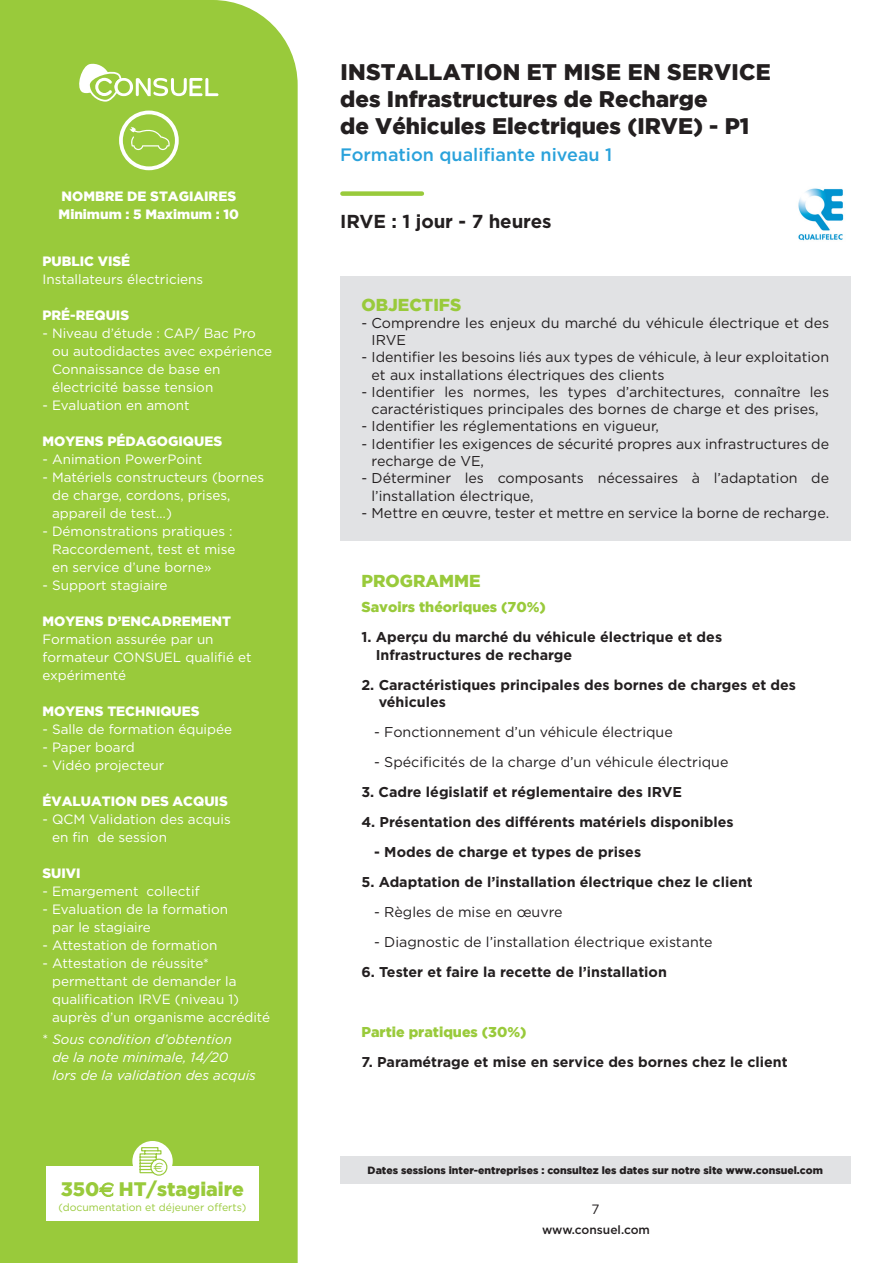
<style>
.page{position:relative;width:893px;height:1263px;background:#fff}
.page>*{position:absolute;margin:0;border:0;box-sizing:border-box;transform-origin:0 0}
.t1{font:900 22.5px/27px "Gotham";color:#231f20}
.t2{font:900 19.5px "Gotham";color:#99ca3b}
.t3{font:700 18.75px "Gotham";letter-spacing:-.005em;color:#231f20}
.t4{font:500 18px "Gotham";color:#2aa2db}
.t5{font:900 17.25px "Gotham";color:#99ca3b}
.t6{font:14.25px/17.2px "Gotham";color:#231f20}
.t7{font:700 14.25px/17.2px "Gotham";color:#231f20}
.t8{font:900 14.25px "Gotham";color:#99ca3b}
.t9{font:13.5px/18px "Gotham";color:#fff}
.t10{font:900 13.5px/18px "Gotham";color:#fff}
.t11{font:italic 13.5px/18px "Gotham";color:#fff}
.t12{font:13.5px "Gotham";color:#231f20}
.t13{font:13.5px "Euro Sans";color:#99ca3b}
.t14{font:500 12px "Gotham";color:#231f20}
.t15{font:900 10.5px "Gotham";color:#231f20}
.t16{font:10.5px "Gotham";color:#99ca3b}
.s1{font-style:normal}
</style>
<div class="page">
<img style="left:798px;top:188px;width:46px;height:53px">
<div style="left:0;top:0;width:298px;height:1263px;background:#99ca3b"></div>
<div style="left:340px;top:1157px;width:510px;height:27px;background:#e1e2e4"></div>
<div style="left:340px;top:276px;width:510px;height:265px;background:#e1e2e4"></div>
<div style="left:342px;top:191px;width:80px;height:5px;background:#99ca3b"></div>
<svg style="left:121px;top:112px;width:56px;height:56px"></svg>
<div style="left:119px;top:111px;width:60px;height:59px;border:4px solid #fff;border-radius:50%"></div>
<svg style="left:130px;top:127px;width:40px;height:23px"></svg>
<svg style="left:75px;top:63px;width:143px;height:40px"></svg>
<hr style="left:0;top:0;width:202px;height:1px;background:#99ca3b">
<div style="left:46px;top:1166px;width:213px;height:54px;background:#fff"></div>
<div style="left:132px;top:1141px;width:41px;height:40px;background:#fff;border-radius:50%"></div>
<svg style="left:139px;top:1146px;width:29px;height:30px"></svg>
<svg style="left:99px;top:1182px;width:15px;height:15px"></svg>
<p class="t10" style="left:59px;top:187px;width:182px">NOMBRE DE STAGIAIRES<br>Minimum : 5 Maximum : 10</p>
<p class="t10" style="left:43px;top:252px;width:89px">PUBLIC VISÉ</p>
<p class="t9" style="left:43px;top:270px;width:162px">Installateurs électriciens</p>
<p class="t10" style="left:43px;top:306px;width:88px">PRÉ-REQUIS</p>
<p class="t9" style="left:52px;top:324px;width:222px;text-indent:-10px">- Niveau d’étude : CAP/ Bac Pro ou autodidactes avec expérience<br>Connaissance de base en électricité basse tension</p>
<p class="t9" style="left:43px;top:396px;width:149px">- Evaluation en amont</p>
<p class="t10" style="left:43px;top:432px;width:181px">MOYENS PÉDAGOGIQUES</p>
<p class="t9" style="left:43px;top:450px;width:161px">- Animation PowerPoint</p>
<p class="t9" style="left:52px;top:468px;width:213px;text-indent:-10px">- Matériels constructeurs (bornes de charge, cordons, prises, appareil de test…)</p>
<p class="t9" style="left:52px;top:522px;width:185px;text-indent:-10px">- Démonstrations pratiques :<br>Raccordement, test et mise en service d’une borne»</p>
<p class="t9" style="left:43px;top:576px;width:127px">- Support stagiaire</p>
<p class="t10" style="left:43px;top:612px;width:190px">MOYENS D’ENCADREMENT</p>
<p class="t9" style="left:43px;top:630px;width:211px">Formation assurée par un formateur CONSUEL qualifié et expérimenté</p>
<p class="t10" style="left:43px;top:702px;width:159px">MOYENS TECHNIQUES</p>
<p class="t9" style="left:43px;top:720px;width:191px">- Salle de formation équipée</p>
<p class="t9" style="left:43px;top:738px;width:94px">- Paper board</p>
<p class="t9" style="left:43px;top:756px;width:123px">- Vidéo projecteur</p>
<p class="t10" style="left:43px;top:792px;width:187px">ÉVALUATION DES ACQUIS</p>
<p class="t9" style="left:52px;top:810px;width:180px;text-indent:-10px">- QCM Validation des acquis en fin de session</p>
<p class="t10" style="left:43px;top:864px;width:40px">SUIVI</p>
<p class="t9" style="left:43px;top:882px;width:159px">- Emargement collectif</p>
<p class="t9" style="left:52px;top:900px;width:178px;text-indent:-10px">- Evaluation de la formation par le stagiaire</p>
<p class="t9" style="left:43px;top:936px;width:177px">- Attestation de formation</p>
<p class="t9" style="left:52px;top:954px;width:220px;text-indent:-10px">- Attestation de réussite* permettant de demander la qualification IRVE (niveau 1) auprès d’un organisme accrédité</p>
<p class="t11" style="left:52px;top:1030px;width:205px;text-indent:-10px"><span class="s1">*</span> Sous condition d’obtention<br>de la note minimale, 14/20 lors de la validation des acquis</p>
<p class="t13" style="left:153px;top:1159px;width:12px">e</p>
<h2 class="t2" style="left:61px;top:1178px;width:185px">350 HT/stagiaire</h2>
<p class="t16" style="left:58px;top:1201px;width:189px">(documentation et déjeuner offerts)</p>
<h1 class="t1" style="left:340px;top:58px;width:432px">INSTALLATION ET MISE EN SERVICE des Infrastructures de Recharge<br>de Véhicules Electriques (IRVE) - P1</h1>
<p class="t4" style="left:340px;top:143px;width:274px">Formation qualifiante niveau 1</p>
<h3 class="t3" style="left:340px;top:209px;width:213px">IRVE : 1 jour - 7 heures</h3>
<p class="t5" style="left:361px;top:295px;width:101px">OBJECTIFS</p>
<p class="t6" style="left:372px;top:314px;width:459px;text-indent:-10px">- Comprendre les enjeux du marché du véhicule électrique et des<br>IRVE</p>
<p class="t6" style="left:372px;top:348px;width:459px;text-indent:-10px">- Identifier les besoins liés aux types de véhicule, à leur exploitation et aux installations électriques des clients</p>
<p class="t6" style="left:361px;top:383px;width:469px;text-align:center">- Identifier les normes, les types d’architectures, connaître les caractéristiques principales des bornes de charge et des prises,</p>
<p class="t6" style="left:361px;top:417px;width:299px">- Identifier les réglementations en vigueur,</p>
<p class="t6" style="left:372px;top:435px;width:459px;text-indent:-10px">- Identifier les exigences de sécurité propres aux infrastructures de recharge de VE,</p>
<p class="t6" style="left:372px;top:469px;width:459px;text-indent:-10px">- Déterminer les composants nécessaires à l’adaptation de l’installation électrique,</p>
<p class="t6" style="left:361px;top:504px;width:469px">- Mettre en œuvre, tester et mettre en service la borne de recharge.</p>
<p class="t5" style="left:361px;top:571px;width:121px">PROGRAMME</p>
<p class="t8" style="left:361px;top:599px;width:186px">Savoirs théoriques (70%)</p>
<p class="t7" style="left:376px;top:629px;width:348px;text-indent:-14px">1. Aperçu du marché du véhicule électrique et des<br>Infrastructures de recharge</p>
<p class="t7" style="left:379px;top:676px;width:419px;text-indent:-17px">2. Caractéristiques principales des bornes de charges et des véhicules</p>
<p class="t6" style="left:374px;top:723px;width:300px">- Fonctionnement d’un véhicule électrique</p>
<p class="t6" style="left:374px;top:753px;width:356px">- Spécificités de la charge d’un véhicule électrique</p>
<p class="t7" style="left:361px;top:783px;width:322px">3. Cadre législatif et réglementaire des IRVE</p>
<p class="t7" style="left:361px;top:813px;width:374px">4. Présentation des différents matériels disponibles</p>
<p class="t7" style="left:374px;top:843px;width:268px">- Modes de charge et types de prises</p>
<p class="t7" style="left:361px;top:873px;width:393px">5. Adaptation de l’installation électrique chez le client</p>
<p class="t6" style="left:374px;top:903px;width:190px">- Règles de mise en œuvre</p>
<p class="t6" style="left:374px;top:933px;width:340px">- Diagnostic de l’installation électrique existante</p>
<p class="t7" style="left:361px;top:963px;width:307px">6. Tester et faire la recette de l’installation</p>
<p class="t8" style="left:361px;top:1024px;width:167px">Partie pratiques (30%)</p>
<p class="t7" style="left:361px;top:1053px;width:428px">7. Paramétrage et mise en service des bornes chez le client</p>
<p class="t15" style="left:368px;top:1164px;width:457px">Dates sessions inter-entreprises : consultez les dates sur notre site www.consuel.com</p>
<p class="t12" style="left:591px;top:1201px;width:10px">7</p>
<p class="t14" style="left:542px;top:1222px;width:109px">www.consuel.com</p>
</div>
